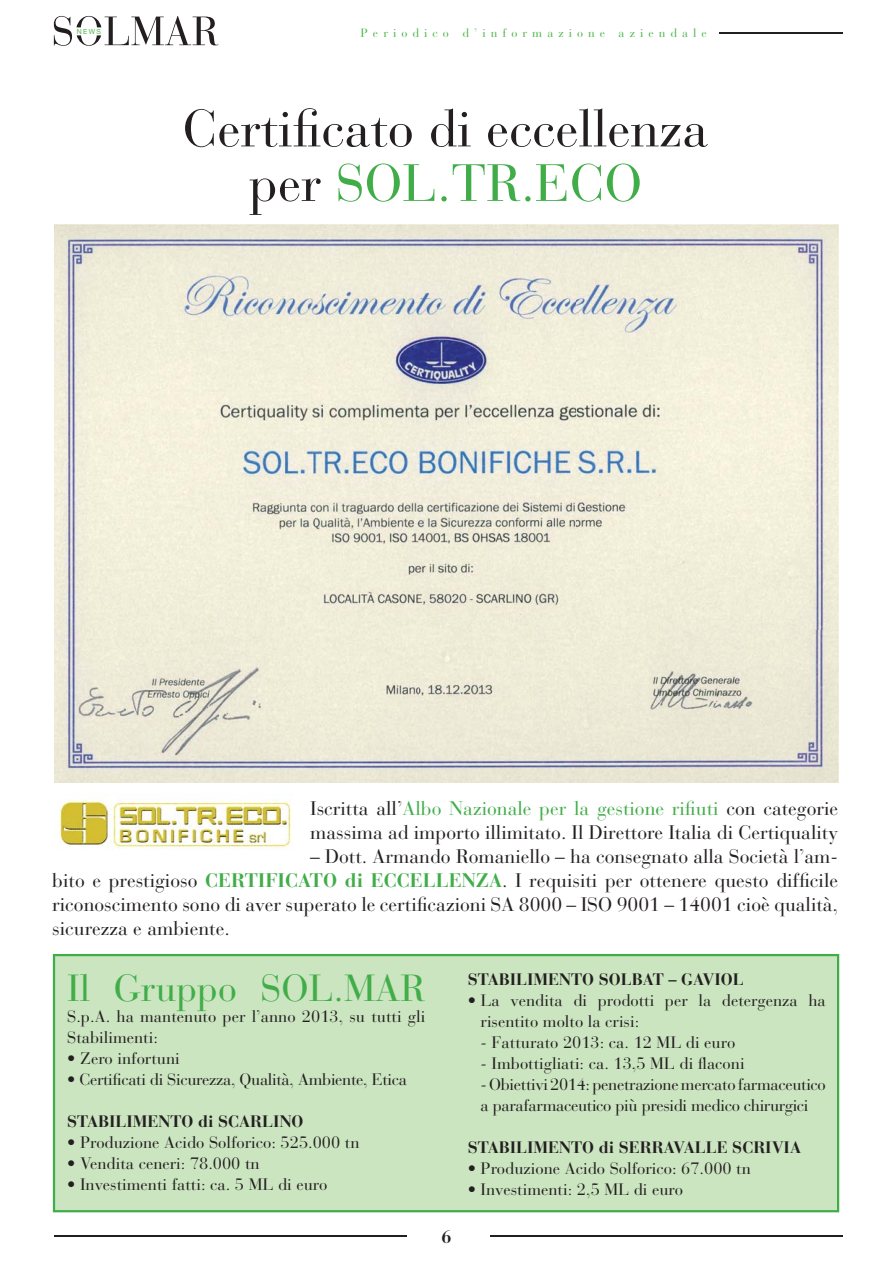
<style>
.page{position:relative;width:893px;height:1263px;background:#fff}
.page>*{position:absolute;margin:0;border:0;box-sizing:border-box;transform-origin:0 0}
.t1{font:52.05px/54.4px "Bauer Bodoni";color:#231f20;text-align:center}
.t2{font:37.5px "Bauer Bodoni";color:#41ad49}
.t3{font:19.5px/24px "Bauer Bodoni";color:#231f20}
.t4{font:700 18px "Bauer Bodoni";color:#231f20}
.t5{font:16.5px/21px "Bauer Bodoni";color:#231f20}
.t6{font:16.5px/21px "Bauer Bodoni";letter-spacing:-.02em;color:#231f20}
.t7{font:700 16.5px "Bauer Bodoni";color:#231f20}
.t8{font:12px "Bauer Bodoni";letter-spacing:.42em;color:#4cb748}
.t9{font:6.9px "Helvetica Neue";color:#4cb748}
.s1{color:#41ad49}
.s2{font-weight:700;color:#41ad49}
</style>
<div class="page">
<hr style="left:719px;top:33px;width:123px;height:1px;background:#231f20">
<hr style="left:719px;top:32px;width:123px;height:1px;background:#231f20">
<hr style="left:54px;top:1236px;width:352px;height:1px;background:#231f20">
<hr style="left:54px;top:1235px;width:352px;height:1px;background:#231f20">
<hr style="left:490px;top:1236px;width:352px;height:1px;background:#231f20">
<hr style="left:490px;top:1235px;width:352px;height:1px;background:#231f20">
<svg style="left:54px;top:16px;width:164px;height:30px"></svg>
<div style="left:53px;top:954px;width:786px;height:258px;background:#cbe5c0"></div>
<img style="left:54px;top:225px;width:784px;height:557px">
<img style="left:57px;top:793px;width:234px;height:57px">
<p class="t9" style="left:77px;top:27px;width:26px">NEWS</p>
<p class="t8" style="left:361px;top:28px;width:348px">Periodico d’informazione aziendale</p>
<h1 class="t1" style="left:183px;top:107px;width:527px">Certificato di eccellenza per <span class="s1">SOL.TR.ECO</span></h1>
<p class="t3" style="left:310px;top:798px;width:529px">Iscritta all’<span class="s1">Albo Nazionale per la gestione rifiuti</span> con categorie massima ad importo illimitato. Il Direttore Italia di Certiquality</p>
<p class="t3" style="left:52px;top:846px;width:787px;text-align:justify;text-indent:258px">– Dott. Armando Romaniello – ha consegnato alla Società l’am&shy;bito e prestigioso <span class="s2">CERTIFICATO di ECCELLENZA</span>. I requisiti per ottenere questo difficile riconoscimento sono di aver superato le certificazioni SA 8000 – ISO 9001 – 14001 cioè qualità, sicurezza e ambiente.</p>
<h2 class="t2" style="left:67px;top:973px;width:360px">Il Gruppo SOL.MAR</h2>
<p class="t5" style="left:67px;top:1007px;width:360px">S.p.A. ha mantenuto per l’anno 2013, su tutti gli<br>Stabilimenti:</p>
<p class="t5" style="left:67px;top:1049px;width:114px">• Zero infortuni</p>
<p class="t6" style="left:67px;top:1070px;width:341px">• Certificati di Sicurezza, Qualità, Ambiente, Etica</p>
<p class="t7" style="left:67px;top:1114px;width:238px">STABILIMENTO di SCARLINO</p>
<p class="t5" style="left:67px;top:1133px;width:294px">• Produzione Acido Solforico: 525.000 tn</p>
<p class="t5" style="left:67px;top:1154px;width:194px">• Vendita ceneri: 78.000 tn</p>
<p class="t5" style="left:67px;top:1175px;width:262px">• Investimenti fatti: ca. 5 ML di euro</p>
<p class="t4" style="left:441px;top:1230px;width:12px">6</p>
<p class="t7" style="left:468px;top:972px;width:278px">STABILIMENTO SOLBAT – GAVIOL</p>
<p class="t5" style="left:481px;top:991px;width:347px;text-indent:-13px">• La vendita di prodotti per la detergenza ha risentito molto la crisi:</p>
<p class="t5" style="left:481px;top:1033px;width:256px">- Fatturato 2013: ca. 12 ML di euro</p>
<p class="t5" style="left:481px;top:1054px;width:266px">- Imbottigliati: ca. 13,5 ML di flaconi</p>
<p class="t6" style="left:481px;top:1075px;width:347px">- Obiettivi 2014: penetrazione mercato farmaceutico a parafarmaceutico più presidi medico chirurgici</p>
<p class="t7" style="left:468px;top:1140px;width:335px">STABILIMENTO di SERRAVALLE SCRIVIA</p>
<p class="t5" style="left:468px;top:1159px;width:285px">• Produzione Acido Solforico: 67.000 tn</p>
<p class="t5" style="left:468px;top:1180px;width:217px">• Investimenti: 2,5 ML di euro</p>
</div>
